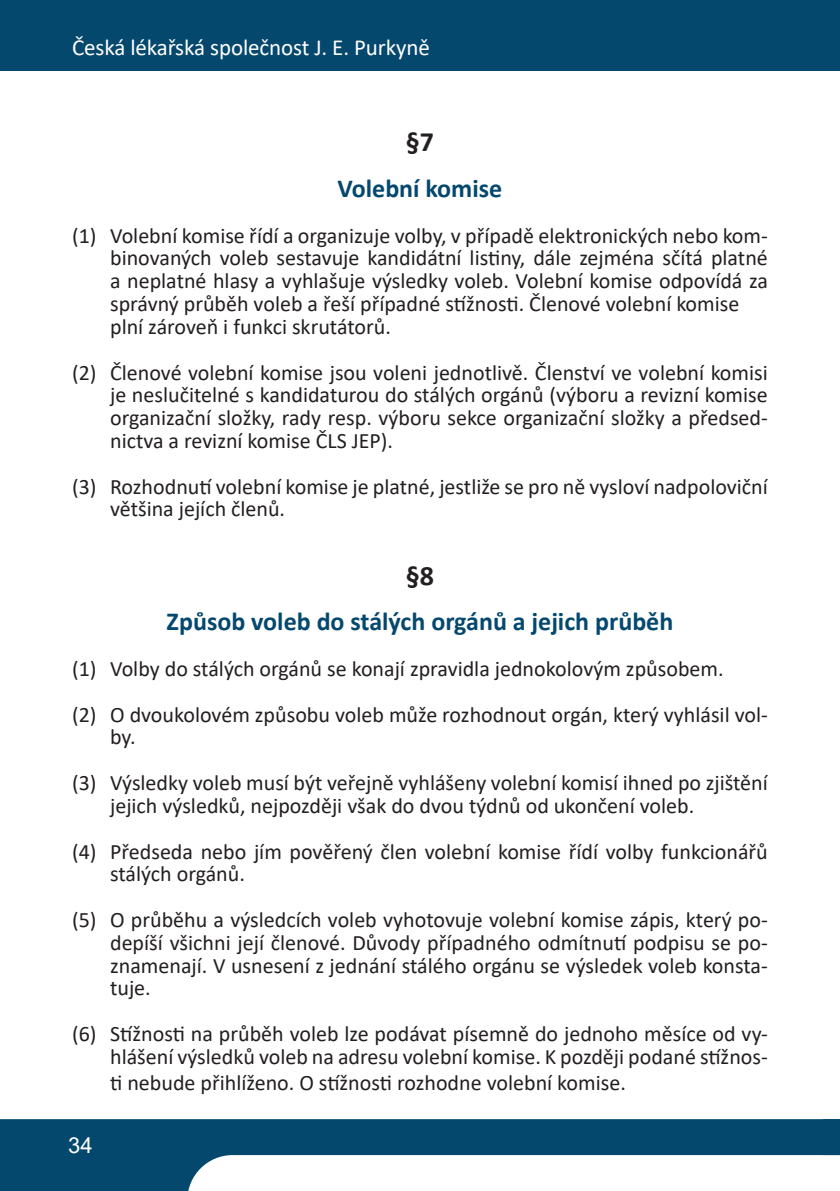
<style>
.page{position:relative;width:840px;height:1191px;background:#fff}
.page>*{position:absolute;margin:0;border:0;box-sizing:border-box;transform-origin:0 0}
.t1{font:700 28px "Calibri";color:#231f20}
.t2{font:700 26px "Calibri";color:#05486e}
.t3{font:23px "Calibri";letter-spacing:-.005em;color:#fff}
.t4{font:22px/22.8px "Calibri";color:#231f20}
.t5{font:22px "Arial";color:#fff}
</style>
<div class="page">
<svg style="left:0;top:1119px;width:839px;height:72px;fill:#05486e"></svg>
<div style="left:0;top:0;width:839px;height:71px;background:#05486e"></div>
<p class="t3" style="left:72px;top:31px;width:359px">Česká lékařská společnost J. E. Purkyně</p>
<p class="t1" style="left:405px;top:122px;width:30px">§7</p>
<p class="t2" style="left:337px;top:170px;width:166px">Volební komise</p>
<p class="t4" style="left:110px;top:223px;width:659px;text-indent:-38px">(1) Volební komise řídí a organizuje volby, v případě elektronických nebo kom&shy;binovaných voleb sestavuje kandidátní listiny, dále zejména sčítá platné a neplatné hlasy a vyhlašuje výsledky voleb. Volební komise odpovídá za správný průběh voleb a řeší případné stížnosti. Členové volební komise plní zároveň i funkci skrutátorů.</p>
<p class="t4" style="left:110px;top:360px;width:659px;text-align:justify;text-indent:-38px">(2) Členové volební komise jsou voleni jednotlivě. Členství ve volební komisi je neslučitelné s kandidaturou do stálých orgánů (výboru a revizní komise organizační složky, rady resp. výboru sekce organizační složky a předsed&shy;nictva a revizní komise ČLS JEP).</p>
<p class="t4" style="left:110px;top:474px;width:659px;text-indent:-38px">(3) Rozhodnutí volební komise je platné, jestliže se pro ně vysloví nadpoloviční většina jejích členů.</p>
<p class="t1" style="left:405px;top:556px;width:30px">§8</p>
<p class="t2" style="left:166px;top:603px;width:508px">Způsob voleb do stálých orgánů a jejich průběh</p>
<p class="t4" style="left:72px;top:645px;width:697px;line-height:45.6px">(1) Volby do stálých orgánů se konají zpravidla jednokolovým způsobem.<br>(2) O dvoukolovém způsobu voleb může rozhodnout orgán, který vyhlásil vol-</p>
<p class="t4" style="left:72px;top:714px;width:697px;line-height:45.6px;text-indent:38px">by.<br>(3) Výsledky voleb musí být veřejně vyhlášeny volební komisí ihned po zjištění</p>
<p class="t4" style="left:72px;top:782px;width:697px;line-height:45.6px;text-indent:38px">jejich výsledků, nejpozději však do dvou týdnů od ukončení voleb.<br>(4) Předseda nebo jím pověřený člen volební komise řídí volby funkcionářů</p>
<p class="t4" style="left:72px;top:850px;width:697px;line-height:45.6px;text-indent:38px">stálých orgánů.<br>(5) O průběhu a výsledcích voleb vyhotovuje volební komise zápis, který po-</p>
<p class="t4" style="left:110px;top:930px;width:659px;text-align:justify">depíší všichni její členové. Důvody případného odmítnutí podpisu se po&shy;znamenají. V usnesení z jednání stálého orgánu se výsledek voleb konsta&shy;tuje.</p>
<p class="t4" style="left:72px;top:1021px;width:697px;text-align:right">(6) Stížnosti na průběh voleb lze podávat písemně do jednoho měsíce od vy&shy;hlášení výsledků voleb na adresu volební komise. K později podané stížnos-</p>
<p class="t4" style="left:110px;top:1070px;width:517px">ti nebude přihlíženo. O stížnosti rozhodne volební komise.</p>
<p class="t5" style="left:68px;top:1130px;width:26px">34</p>
</div>
